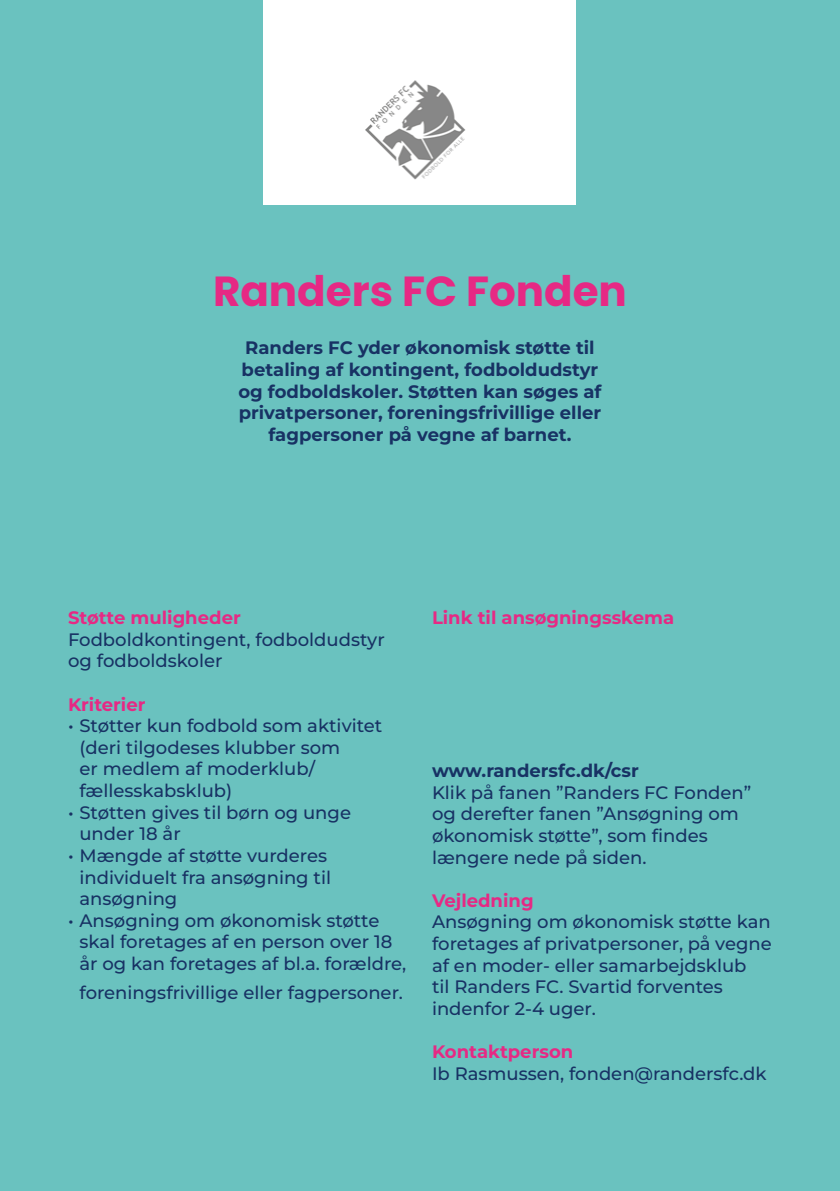
<style>
.page{position:relative;width:840px;height:1191px;background:#fff}
.page>*{position:absolute;margin:0;border:0;box-sizing:border-box;transform-origin:0 0}
.t1{font:700 42px "Poppins";color:#e62984}
.t2{font:500 18px/21.6px "Montserrat";color:#183264}
.t3{font:700 18px/21.6px "Montserrat";color:#183264;text-align:center}
.t4{font:700 18px "Montserrat";color:#e62984}
</style>
<div class="page">
<div style="left:0;top:0;width:839px;height:1191px;background:#6ac2bf"></div>
<div style="left:264px;top:0;width:311px;height:204px;background:#fff"></div>
<img style="left:365px;top:80px;width:101px;height:100px">
<h1 class="t1" style="left:213px;top:267px;width:415px">Randers FC Fonden</h1>
<p class="t3" style="left:238px;top:337px;width:364px">Randers FC yder økonomisk støtte til betaling af kontingent, fodboldudstyr og fodboldskoler. Støtten kan søges af privatpersoner, foreningsfrivillige eller fagpersoner på vegne af barnet.</p>
<p class="t4" style="left:68px;top:606px;width:174px">Støtte muligheder</p>
<p class="t2" style="left:68px;top:628px;width:318px">Fodboldkontingent, fodboldudstyr og fodboldskoler</p>
<p class="t4" style="left:68px;top:692px;width:79px">Kriterier</p>
<p class="t2" style="left:79px;top:714px;width:304px;text-indent:-11px">• Støtter kun fodbold som aktivitet (deri tilgodeses klubber som<br>er medlem af moderklub/ fællesskabsklub)</p>
<p class="t2" style="left:79px;top:801px;width:273px;text-indent:-11px">• Støtten gives til børn og unge under 18 år</p>
<p class="t2" style="left:79px;top:844px;width:253px;text-indent:-11px">• Mængde af støtte vurderes individuelt fra ansøgning til ansøgning</p>
<p class="t2" style="left:79px;top:909px;width:328px;text-indent:-11px">• Ansøgning om økonomisk støtte skal foretages af en person over 18 år og kan foretages af bl.a. forældre,</p>
<p class="t2" style="left:79px;top:981px;width:325px">foreningsfrivillige eller fagpersoner.</p>
<p class="t4" style="left:432px;top:606px;width:243px">Link til ansøgningsskema</p>
<p class="t3" style="left:432px;top:759px;width:208px">www.randersfc.dk/csr</p>
<p class="t2" style="left:432px;top:781px;width:320px">Klik på fanen ”Randers FC Fonden” og derefter fanen ”Ansøgning om økonomisk støtte”, som findes længere nede på siden.</p>
<p class="t4" style="left:432px;top:888px;width:103px">Vejledning</p>
<p class="t2" style="left:432px;top:910px;width:341px">Ansøgning om økonomisk støtte kan foretages af privatpersoner, på vegne af en moder- eller samarbejdsklub<br>til Randers FC. Svartid forventes indenfor 2-4 uger.</p>
<p class="t4" style="left:432px;top:1039px;width:143px">Kontaktperson</p>
<p class="t2" style="left:432px;top:1062px;width:336px">Ib Rasmussen, fonden@randersfc.dk</p>
</div>
